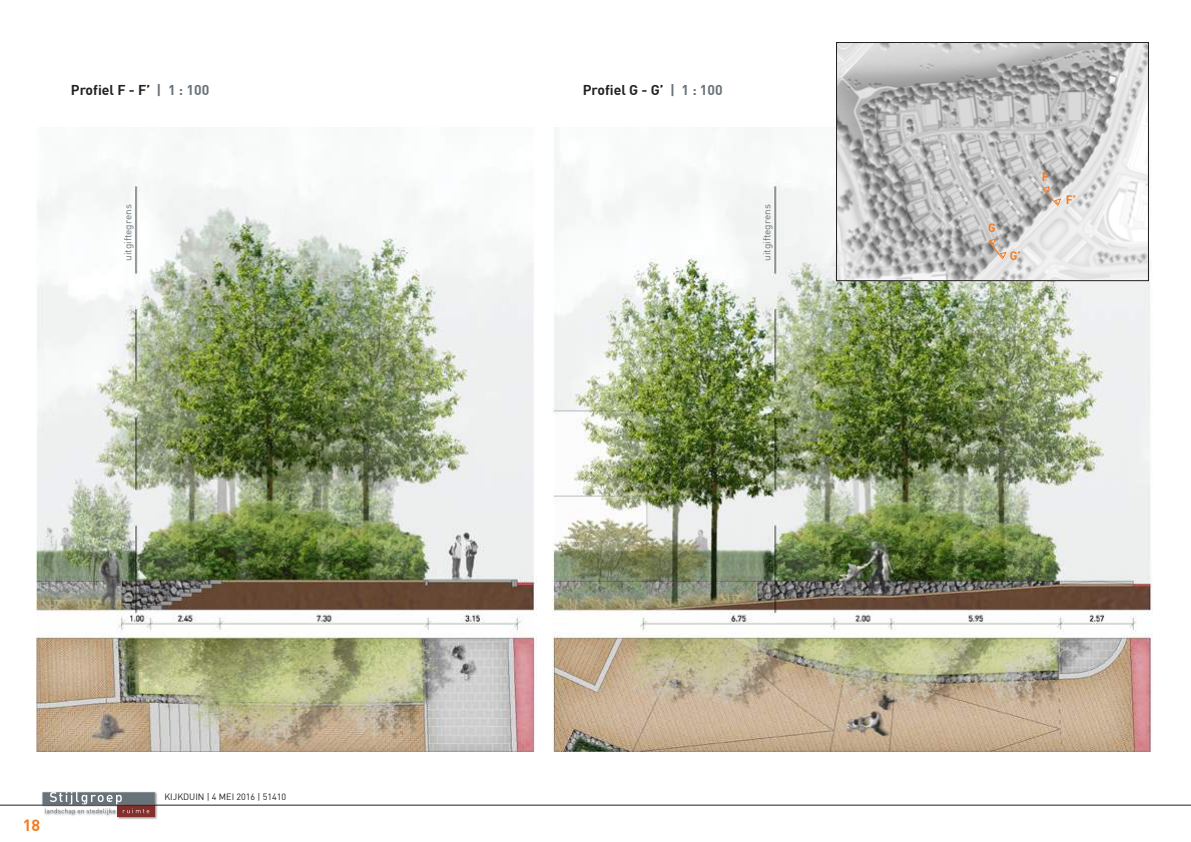
<style>
.page{position:relative;width:1191px;height:842px;background:#fff}
.page>*{position:absolute;margin:0;border:0;box-sizing:border-box;transform-origin:0 0}
.t1{font:700 16px "DIN";color:#f47b21}
.t2{font:700 14px "DIN";color:#231f20}
.t3{font:700 12px "DIN";color:#f47b21}
.t4{font:10px "DIN";color:#687379}
.t5{font:9px "DIN";color:#231f20}
.s1{color:#687379}
</style>
<div class="page">
<img style="left:37px;top:128px;width:498px;height:623px">
<img style="left:553px;top:128px;width:599px;height:623px">
<img style="left:838px;top:44px;width:308px;height:235px">
<div style="left:836px;top:42px;width:312px;height:239px;border:1px solid #231f20"></div>
<svg style="left:1041px;top:186px;width:20px;height:21px"></svg>
<svg style="left:987px;top:238px;width:20px;height:22px"></svg>
<img style="left:40px;top:791px;width:118px;height:29px">
<div style="left:117px;top:805px;width:38px;height:12px;background:#822f2e"></div>
<svg style="left:43px;top:792px;width:112px;height:23px"></svg>
<hr style="left:0;top:805px;width:1191px;height:1px;background:#231f20">
<p class="t2" style="left:71px;top:81px;width:140px">Profiel F - F’ <span class="s1">| 1 : 100</span></p>
<p class="t2" style="left:583px;top:81px;width:141px">Profiel G - G’ <span class="s1">| 1 : 100</span></p>
<p class="t4" style="left:122px;top:261px;width:58px;rotate:-90deg">uitgiftegrens</p>
<p class="t4" style="left:760px;top:261px;width:58px;rotate:-90deg">uitgiftegrens</p>
<p class="t1" style="left:23px;top:814px;width:19px">18</p>
<p class="t5" style="left:164px;top:791px;width:123px">KIJKDUIN | 4 MEI 2016 | 51410</p>
<p class="t3" style="left:988px;top:220px;width:9px">G</p>
<p class="t3" style="left:1009px;top:248px;width:13px">G’</p>
<p class="t3" style="left:1042px;top:169px;width:9px">F</p>
<p class="t3" style="left:1065px;top:192px;width:12px">F’</p>
</div>
